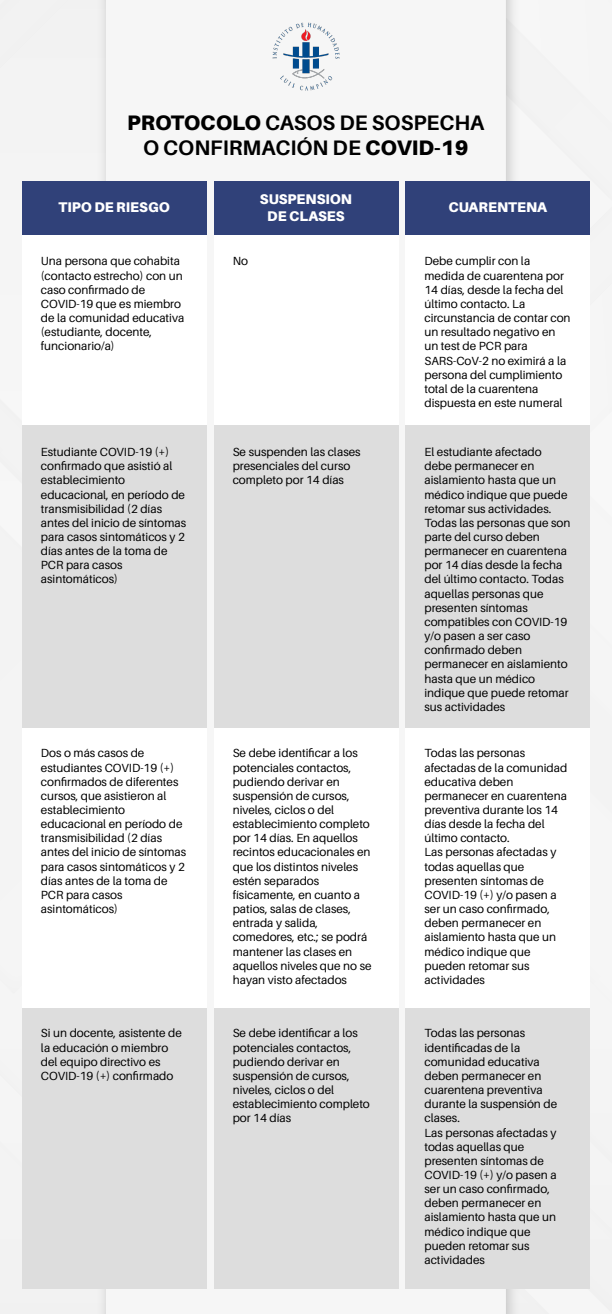
<style>
.page{position:relative;width:612px;height:1314px;background:#f6f6f6}
.page>*{position:absolute;margin:0;border:0;box-sizing:border-box;transform-origin:0 0}
.t1{font:700 21px/25.2px "Aileron";color:#000;text-align:center}
.t2{font:900 14px/16.8px "Aileron";color:#fff;text-align:center}
.t3{font:11.8px/14.2px "Aileron";color:#000}
.s1{font-weight:900}
</style>
<div class="page">
<svg style="left:206px;top:181px;width:200px;height:1108px"></svg>
<img style="left:272px;top:22px;width:68px;height:69px">
<div style="left:22px;top:235px;width:184px;height:190px;background:#fff"></div>
<div style="left:214px;top:235px;width:184px;height:190px;background:#fff"></div>
<div style="left:406px;top:235px;width:184px;height:190px;background:#fff"></div>
<div style="left:22px;top:425px;width:184px;height:303px;background:#ddd"></div>
<div style="left:214px;top:425px;width:184px;height:303px;background:#ddd"></div>
<div style="left:406px;top:425px;width:184px;height:303px;background:#ddd"></div>
<div style="left:22px;top:728px;width:184px;height:280px;background:#fff"></div>
<div style="left:214px;top:728px;width:184px;height:280px;background:#fff"></div>
<div style="left:406px;top:728px;width:184px;height:280px;background:#fff"></div>
<div style="left:22px;top:1008px;width:184px;height:281px;background:#ddd"></div>
<div style="left:214px;top:1008px;width:184px;height:281px;background:#ddd"></div>
<div style="left:406px;top:1008px;width:184px;height:281px;background:#ddd"></div>
<div style="left:214px;top:181px;width:184px;height:54px;background:#304179"></div>
<div style="left:406px;top:181px;width:184px;height:54px;background:#304179"></div>
<div style="left:22px;top:181px;width:184px;height:54px;background:#304179"></div>
<h1 class="t1" style="left:127px;top:110px;width:359px"><span class="s1">PROTOCOLO</span> CASOS DE SOSPECHA<br>O CONFIRMACIÓN DE <span class="s1">COVID-19</span></h1>
<p class="t2" style="left:260px;top:191px;width:94px">SUSPENSION<br>DE CLASES</p>
<p class="t2" style="left:59px;top:199px;width:113px">TIPO DE RIESGO</p>
<p class="t2" style="left:448px;top:199px;width:100px">CUARENTENA</p>
<p class="t3" style="left:41px;top:254px;width:145px">Una persona que cohabita (contacto estrecho) con un caso confirmado de<br>COVID-19 que es miembro de la comunidad educativa (estudiante, docente, funcionario/a)</p>
<p class="t3" style="left:233px;top:254px;width:17px">No</p>
<p class="t3" style="left:424px;top:254px;width:148px">Debe cumplir con la medida de cuarentena por<br>14 días, desde la fecha del último contacto. La circunstancia de contar con un resultado negativo en un test de PCR para<br>SARS-CoV-2 no eximirá a la persona del cumplimiento total de la cuarentena dispuesta en este numeral</p>
<p class="t3" style="left:41px;top:445px;width:147px">Estudiante COVID-19 (+) confirmado que asistió al establecimiento educacional, en período de transmisibilidad (2 días antes del inicio de síntomas para casos sintomáticos y 2 días antes de la toma de<br>PCR para casos asintomáticos)</p>
<p class="t3" style="left:233px;top:445px;width:129px">Se suspenden las clases presenciales del curso completo por 14 días</p>
<p class="t3" style="left:424px;top:445px;width:147px">El estudiante afectado debe permanecer en aislamiento hasta que un médico indique que puede retomar sus actividades.<br>Todas las personas que son parte del curso deben permanecer en cuarentena por 14 días desde la fecha del último contacto. Todas aquellas personas que presenten síntomas compatibles con COVID-19 y/o pasen a ser caso confirmado deben permanecer en aislamiento hasta que un médico indique que puede retomar sus actividades</p>
<p class="t3" style="left:41px;top:746px;width:147px">Dos o más casos de estudiantes COVID-19 (+) confirmados de diferentes cursos, que asistieron al establecimiento educacional en período de transmisibilidad (2 días antes del inicio de síntomas para casos sintomáticos y 2 días antes de la toma de<br>PCR para casos asintomáticos)</p>
<p class="t3" style="left:233px;top:746px;width:140px">Se debe identificar a los potenciales contactos, pudiendo derivar en suspensión de cursos, niveles, ciclos o del establecimiento completo por 14 días. En aquellos recintos educacionales en que los distintos niveles estén separados físicamente, en cuanto a patios, salas de clases, entrada y salida, comedores, etc.; se podrá mantener las clases en aquellos niveles que no se hayan visto afectados</p>
<p class="t3" style="left:424px;top:746px;width:144px">Todas las personas afectadas de la comunidad educativa deben permanecer en cuarentena preventiva durante los 14 días desde la fecha del último contacto.<br>Las personas afectadas y todas aquellas que presenten síntomas de<br>COVID-19 (+) y/o pasen a ser un caso confirmado, deben permanecer en aislamiento hasta que un médico indique que pueden retomar sus actividades</p>
<p class="t3" style="left:41px;top:1026px;width:142px">Si un docente, asistente de la educación o miembro del equipo directivo es<br>COVID-19 (+) confirmado</p>
<p class="t3" style="left:233px;top:1026px;width:139px">Se debe identificar a los potenciales contactos, pudiendo derivar en suspensión de cursos, niveles, ciclos o del establecimiento completo por 14 días</p>
<p class="t3" style="left:424px;top:1026px;width:134px">Todas las personas identificadas de la comunidad educativa deben permanecer en cuarentena preventiva durante la suspensión de clases.<br>Las personas afectadas y todas aquellas que presenten síntomas de<br>COVID-19 (+) y/o pasen a ser un caso confirmado, deben permanecer en aislamiento hasta que un médico indique que pueden retomar sus actividades</p>
</div>
